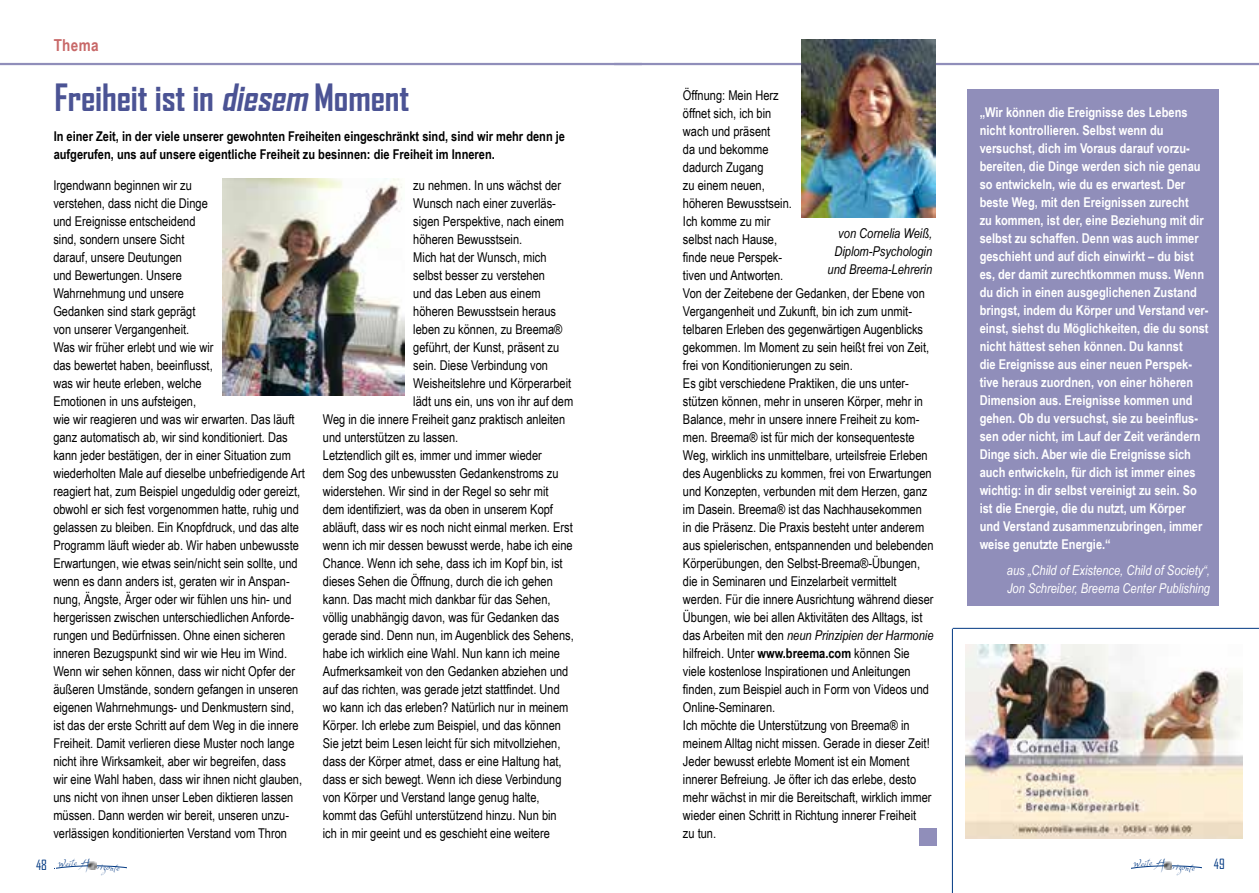
<style>
.page{position:relative;width:1259px;height:893px;background:#fff}
.page>*{position:absolute;margin:0;border:0;box-sizing:border-box;transform-origin:0 0}
.t1{font:700 36px "Agency FB";letter-spacing:-.005em;color:#4b5394}
.t2{font:700 16.5px "Arial Narrow";letter-spacing:.02em;color:#c86868}
.t3{font:14.1px "Aerofoil";color:#003882}
.t4{font:13.5px/18px "Arial Narrow";color:#000}
.t5{font:700 13.5px/18px "Arial Narrow";color:#fff}
.t6{font:700 13.5px/18px "Arial Narrow";color:#000}
.t7{font:italic 13.5px/18px "Arial Narrow";color:#fff}
.t8{font:italic 13.5px/18px "Arial Narrow";color:#000;text-align:right}
.t9{font:13.5px "Agency FB";color:#003882}
.t10{font:8.1px "Aerofoil";color:#003882}
.s1{font-style:italic}
.s2{font-weight:700}
</style>
<div class="page">
<svg style="left:1131px;top:861px;width:71px;height:9px"></svg>
<svg style="left:56px;top:861px;width:71px;height:9px"></svg>
<hr style="left:0;top:63px;width:642px;height:2px;background:#908eba">
<img style="left:222px;top:178px;width:183px;height:218px">
<div style="left:919px;top:829px;width:17px;height:17px;background:#908eba"></div>
<img style="left:965px;top:645px;width:277px;height:193px">
<hr style="left:952px;top:629px;width:1px;height:264px;background:#003882">
<hr style="left:952px;top:628px;width:307px;height:1px;background:#003882">
<hr style="left:614px;top:63px;width:645px;height:2px;background:#908eba">
<img style="left:802px;top:40px;width:133px;height:177px">
<div style="left:967px;top:89px;width:251px;height:516px;background:#908eba"></div>
<p class="t2" style="left:54px;top:33px;width:46px">Thema</p>
<h1 class="t1" style="left:54px;top:75px;width:356px">Freiheit ist in <span class="s1">diesem</span> Moment</h1>
<p class="t6" style="left:54px;top:127px;width:513px">In einer Zeit, in der viele unserer gewohnten Freiheiten eingeschränkt sind, sind wir mehr denn je aufgerufen, uns auf unsere eigentliche Freiheit zu besinnen: die Freiheit im Inneren.</p>
<p class="t4" style="left:53px;top:176px;width:253px">Irgendwann beginnen wir zu<br>verstehen, dass nicht die Dinge<br>und Ereignisse entscheidend<br>sind, sondern unsere Sicht<br>darauf, unsere Deutungen<br>und Bewertungen. Unsere<br>Wahrnehmung und unsere<br>Gedanken sind stark geprägt<br>von unserer Vergangenheit.<br>Was wir früher erlebt und wie wir<br>das bewertet haben, beeinflusst,<br>was wir heute erleben, welche<br>Emotionen in uns aufsteigen,<br>wie wir reagieren und was wir erwarten. Das läuft ganz automatisch ab, wir sind konditioniert. Das kann jeder bestätigen, der in einer Situation zum wiederholten Male auf dieselbe unbefriedigende Art reagiert hat, zum Beispiel ungeduldig oder gereizt, obwohl er sich fest vorgenommen hatte, ruhig und gelassen zu bleiben. Ein Knopfdruck, und das alte Programm läuft wieder ab. Wir haben unbewusste Erwartungen, wie etwas sein/nicht sein sollte, und wenn es dann anders ist, geraten wir in Anspan&shy;nung, Ängste, Ärger oder wir fühlen uns hin- und hergerissen zwischen unterschiedlichen Anforde&shy;rungen und Bedürfnissen. Ohne einen sicheren inneren Bezugspunkt sind wir wie Heu im Wind.<br>Wenn wir sehen können, dass wir nicht Opfer der äußeren Umstände, sondern gefangen in unseren eigenen Wahrnehmungs- und Denkmustern sind, ist das der erste Schritt auf dem Weg in die innere Freiheit. Damit verlieren diese Muster noch lange nicht ihre Wirksamkeit, aber wir begreifen, dass<br>wir eine Wahl haben, dass wir ihnen nicht glauben, uns nicht von ihnen unser Leben diktieren lassen müssen. Dann werden wir bereit, unseren unzu&shy;verlässigen konditionierten Verstand vom Thron</p>
<p class="t9" style="left:36px;top:856px;width:12px">48</p>
<p class="t10" style="left:58px;top:860px;width:21px;rotate:-4deg">Weite</p>
<p class="t3" style="left:81px;top:856px;width:10px">H</p>
<p class="t10" style="left:98px;top:862px;width:24px;rotate:4deg">rizonte</p>
<p class="t4" style="left:413px;top:176px;width:149px">zu nehmen. In uns wächst der</p>
<p class="t4" style="left:413px;top:194px;width:144px">Wunsch nach einer zuverläs-</p>
<p class="t4" style="left:413px;top:212px;width:152px">sigen Perspektive, nach einem</p>
<p class="t4" style="left:413px;top:230px;width:110px">höheren Bewusstsein.</p>
<p class="t4" style="left:413px;top:248px;width:135px">Mich hat der Wunsch, mich</p>
<p class="t4" style="left:413px;top:266px;width:133px">selbst besser zu verstehen</p>
<p class="t4" style="left:413px;top:284px;width:129px">und das Leben aus einem</p>
<p class="t4" style="left:413px;top:302px;width:144px">höheren Bewusstsein heraus</p>
<p class="t4" style="left:413px;top:320px;width:151px">leben zu können, zu Breema®</p>
<p class="t4" style="left:413px;top:338px;width:147px">geführt, der Kunst, präsent zu</p>
<p class="t4" style="left:413px;top:356px;width:136px">sein. Diese Verbindung von</p>
<p class="t4" style="left:413px;top:374px;width:159px">Weisheitslehre und Körperarbeit</p>
<p class="t4" style="left:413px;top:392px;width:162px">lädt uns ein, uns von ihr auf dem</p>
<p class="t4" style="left:323px;top:410px;width:244px">Weg in die innere Freiheit ganz praktisch anleiten</p>
<p class="t4" style="left:323px;top:428px;width:137px">und unterstützen zu lassen.</p>
<p class="t4" style="left:323px;top:446px;width:221px">Letztendlich gilt es, immer und immer wieder</p>
<p class="t4" style="left:323px;top:464px;width:237px">dem Sog des unbewussten Gedankenstroms zu</p>
<p class="t4" style="left:323px;top:482px;width:227px">widerstehen. Wir sind in der Regel so sehr mit</p>
<p class="t4" style="left:323px;top:500px;width:232px">dem identifiziert, was da oben in unserem Kopf</p>
<p class="t4" style="left:323px;top:518px;width:251px">abläuft, dass wir es noch nicht einmal merken. Erst</p>
<p class="t4" style="left:323px;top:536px;width:251px">wenn ich mir dessen bewusst werde, habe ich eine</p>
<p class="t4" style="left:323px;top:554px;width:241px">Chance. Wenn ich sehe, dass ich im Kopf bin, ist</p>
<p class="t4" style="left:323px;top:572px;width:232px">dieses Sehen die Öffnung, durch die ich gehen</p>
<p class="t4" style="left:323px;top:590px;width:229px">kann. Das macht mich dankbar für das Sehen,</p>
<p class="t4" style="left:323px;top:608px;width:238px">völlig unabhängig davon, was für Gedanken das</p>
<p class="t4" style="left:323px;top:626px;width:252px">gerade sind. Denn nun, im Augenblick des Sehens,</p>
<p class="t4" style="left:323px;top:644px;width:239px">habe ich wirklich eine Wahl. Nun kann ich meine</p>
<p class="t4" style="left:323px;top:662px;width:247px">Aufmerksamkeit von den Gedanken abziehen und</p>
<p class="t4" style="left:323px;top:680px;width:238px">auf das richten, was gerade jetzt stattfindet. Und</p>
<p class="t4" style="left:323px;top:698px;width:247px">wo kann ich das erleben? Natürlich nur in meinem</p>
<p class="t4" style="left:323px;top:716px;width:240px">Körper. Ich erlebe zum Beispiel, und das können</p>
<p class="t4" style="left:323px;top:734px;width:239px">Sie jetzt beim Lesen leicht für sich mitvollziehen,</p>
<p class="t4" style="left:323px;top:752px;width:240px">dass der Körper atmet, dass er eine Haltung hat,</p>
<p class="t4" style="left:323px;top:770px;width:240px">dass er sich bewegt. Wenn ich diese Verbindung</p>
<p class="t4" style="left:323px;top:788px;width:218px">von Körper und Verstand lange genug halte,</p>
<p class="t4" style="left:323px;top:806px;width:235px">kommt das Gefühl unterstützend hinzu. Nun bin</p>
<p class="t4" style="left:323px;top:824px;width:229px">ich in mir geeint und es geschieht eine weitere</p>
<p class="t4" style="left:683px;top:86px;width:252px">Öffnung: Mein Herz<br>öffnet sich, ich bin<br>wach und präsent<br>da und bekomme<br>dadurch Zugang<br>zu einem neuen,<br>höheren Bewusstsein.<br>Ich komme zu mir<br>selbst nach Hause,<br>finde neue Perspek-<br>tiven und Antworten.<br>Von der Zeitebene der Gedanken, der Ebene von Vergangenheit und Zukunft, bin ich zum unmit&shy;telbaren Erleben des gegenwärtigen Augenblicks gekommen. Im Moment zu sein heißt frei von Zeit, frei von Konditionierungen zu sein.<br>Es gibt verschiedene Praktiken, die uns unter&shy;stützen können, mehr in unseren Körper, mehr in Balance, mehr in unsere innere Freiheit zu kom&shy;men. Breema® ist für mich der konsequenteste Weg, wirklich ins unmittelbare, urteilsfreie Erleben des Augenblicks zu kommen, frei von Erwartungen und Konzepten, verbunden mit dem Herzen, ganz im Dasein. Breema® ist das Nachhausekommen in die Präsenz. Die Praxis besteht unter anderem aus spielerischen, entspannenden und belebenden Körperübungen, den Selbst-Breema®-Übungen, die in Seminaren und Einzelarbeit vermittelt werden. Für die innere Ausrichtung während dieser Übungen, wie bei allen Aktivitäten des Alltags, ist das Arbeiten mit den <span class="s1">neun Prinzipien der Harmonie </span>hilfreich. Unter <span class="s2">www.breema.com</span> können Sie viele kostenlose Inspirationen und Anleitungen finden, zum Beispiel auch in Form von Videos und Online-Seminaren.<br>Ich möchte die Unterstützung von Breema® in meinem Alltag nicht missen. Gerade in dieser Zeit!<br>Jeder bewusst erlebte Moment ist ein Moment innerer Befreiung. Je öfter ich das erlebe, desto mehr wächst in mir die Bereitschaft, wirklich immer wieder einen Schritt in Richtung innerer Freiheit<br>zu tun.</p>
<p class="t8" style="left:827px;top:224px;width:106px">von Cornelia Weiß,<br>Diplom-Psychologin und Breema-Lehrerin</p>
<p class="t5" style="left:979px;top:103px;width:230px">„Wir können die Ereignisse des Lebens nicht kontrollieren. Selbst wenn du versuchst, dich im Voraus darauf vorzu&shy;bereiten, die Dinge werden sich nie genau so entwickeln, wie du es erwartest. Der beste Weg, mit den Ereignissen zurecht<br>zu kommen, ist der, eine Beziehung mit dir selbst zu schaffen. Denn was auch immer geschieht und auf dich einwirkt – du bist es, der damit zurechtkommen muss. Wenn du dich in einen ausgeglichenen Zustand bringst, indem du Körper und Verstand ver&shy;einst, siehst du Möglichkeiten, die du sonst nicht hättest sehen können. Du kannst<br>die Ereignisse aus einer neuen Perspek&shy;tive heraus zuordnen, von einer höheren Dimension aus. Ereignisse kommen und gehen. Ob du versuchst, sie zu beeinflus&shy;sen oder nicht, im Lauf der Zeit verändern Dinge sich. Aber wie die Ereignisse sich auch entwickeln, für dich ist immer eines wichtig: in dir selbst vereinigt zu sein. So ist die Energie, die du nutzt, um Körper und Verstand zusammenzubringen, immer weise genutzte Energie.“</p>
<p class="t7" style="left:1007px;top:561px;width:205px">aus „Child of Existence, Child of Society“,<br>Jon Schreiber, Breema Center Publishing</p>
<p class="t10" style="left:1133px;top:860px;width:21px;rotate:-4deg">Weite</p>
<p class="t3" style="left:1156px;top:856px;width:10px">H</p>
<p class="t10" style="left:1173px;top:862px;width:24px;rotate:4deg">rizonte</p>
<p class="t9" style="left:1214px;top:856px;width:12px">49</p>
</div>
